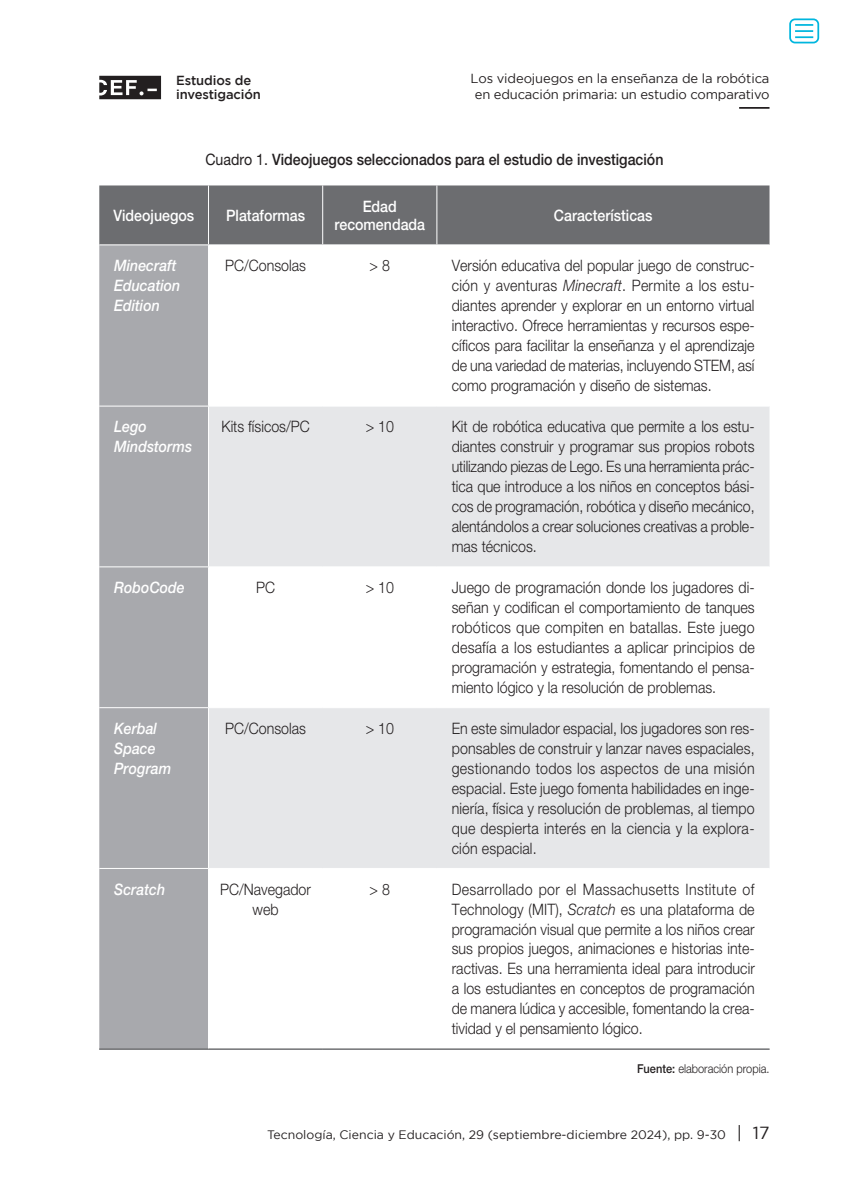
<style>
.page{position:relative;width:844px;height:1191px;background:#fff}
.page>*{position:absolute;margin:0;border:0;box-sizing:border-box;transform-origin:0 0}
.Tablas_y_gráficos{font:300 15.75px/19.9px "Helvetica Neue LT Std";color:#231f20;text-align:justify;scale:.9 1}
.Tablas_y_gráficos-2{font:italic 500 15.75px/19.9px "Helvetica Neue LT Std";color:#fff;scale:.9 1}
.Tablas_título{font:500 15.75px "Helvetica Neue LT Std";color:#231f20;scale:.9 1}
.Cabeceras_tablas_y_g{font:500 15.75px/18.4px "Helvetica Neue LT Std";color:#fff;text-align:center;scale:.9 1}
.t1{font:13.12px/16.6px "Gotham";letter-spacing:-.015em;color:#231f20;text-align:center}
.t2{font:500 13.12px/14.2px "Gotham";letter-spacing:-.01em;color:#231f20}
.t3{font:12.25px "Gotham";color:#231f20}
.Fuente_tablas_y_graf{font:300 12.25px "Helvetica Neue LT Std";color:#231f20;scale:.9 1}
.s1{font-weight:400}
.s2{font-style:italic}
.s3{font-weight:500}
.s4{font-size:17.5px}
</style>
<div class="page">
<svg style="left:99px;top:76px;width:62px;height:23px"></svg>
<hr style="left:739px;top:107px;width:30px;height:2px;background:#231f20">
<div style="left:99px;top:185px;width:670px;height:59px;background:#6c6d70"></div>
<div style="left:99px;top:245px;width:109px;height:803px;background:#a8a9ad"></div>
<svg style="left:209px;top:407px;width:560px;height:461px;fill:#e6e7e9"></svg>
<hr style="left:208px;top:185px;width:1px;height:59px;background:#fff">
<hr style="left:322px;top:185px;width:1px;height:59px;background:#fff">
<hr style="left:436px;top:185px;width:1px;height:59px;background:#fff">
<hr style="left:99px;top:406px;width:109px;height:1px;background:#fff">
<hr style="left:99px;top:566px;width:109px;height:1px;background:#fff">
<hr style="left:99px;top:707px;width:109px;height:1px;background:#fff">
<hr style="left:99px;top:868px;width:109px;height:1px;background:#fff">
<hr style="left:208px;top:566px;width:114px;height:1px;background:#fff">
<hr style="left:322px;top:566px;width:115px;height:1px;background:#fff">
<hr style="left:437px;top:566px;width:332px;height:1px;background:#fff">
<hr style="left:208px;top:707px;width:114px;height:1px;background:#fff">
<hr style="left:322px;top:707px;width:115px;height:1px;background:#fff">
<hr style="left:437px;top:707px;width:332px;height:1px;background:#fff">
<hr style="left:99px;top:1048px;width:670px;height:1px;background:#6c6d70">
<div style="left:789px;top:18px;width:30px;height:25px;border:2px solid #00b6de;border-radius:5px"></div>
<svg style="left:795px;top:24px;width:18px;height:14px"></svg>
<p class="t2" style="left:176px;top:73px;width:86px">Estudios de investigación</p>
<p class="t1" style="left:470px;top:69px;width:300px">Los videojuegos en la enseñanza de la robótica en educación primaria: un estudio comparativo</p>
<p class="Tablas_título" style="left:205px;top:150px;width:510px"><span class="s1">Cuadro 1.</span> Videojuegos seleccionados para el estudio de investigación</p>
<p class="Cabeceras_tablas_y_g" style="left:113px;top:206px;width:91px">Videojuegos</p>
<p class="Cabeceras_tablas_y_g" style="left:226px;top:206px;width:89px">Plataformas</p>
<p class="Cabeceras_tablas_y_g" style="left:334px;top:197px;width:102px">Edad recomendada</p>
<p class="Cabeceras_tablas_y_g" style="left:553px;top:206px;width:111px">Características</p>
<p class="Tablas_y_gráficos-2" style="left:114px;top:256px;width:75px">Minecraft<br>Education<br>Edition</p>
<p class="Tablas_y_gráficos" style="left:225px;top:255px;width:91px">PC/Consolas</p>
<p class="Tablas_y_gráficos" style="left:369px;top:255px;width:24px">&gt; 8</p>
<p class="Tablas_y_gráficos" style="left:451px;top:255px;width:338px">Versión educativa del popular juego de construc&shy;ción y aventuras <span class="s2">Minecraft</span>. Permite a los estu&shy;diantes aprender y explorar en un entorno virtual interactivo. Ofrece herramientas y recursos espe&shy;cíficos para facilitar la enseñanza y el aprendizaje de una variedad de materias, incluyendo STEM, así como programación y diseño de sistemas.</p>
<p class="Tablas_y_gráficos-2" style="left:114px;top:416px;width:88px">Lego<br>Mindstorms</p>
<p class="Tablas_y_gráficos" style="left:221px;top:416px;width:99px">Kits físicos/PC</p>
<p class="Tablas_y_gráficos" style="left:365px;top:416px;width:33px">&gt; 10</p>
<p class="Tablas_y_gráficos" style="left:451px;top:416px;width:338px">Kit de robótica educativa que permite a los estu&shy;diantes construir y programar sus propios robots utilizando piezas de Lego. Es una herramienta prác&shy;tica que introduce a los niños en conceptos bási&shy;cos de programación, robótica y diseño mecánico, alentándolos a crear soluciones creativas a proble&shy;mas técnicos.</p>
<p class="Tablas_y_gráficos-2" style="left:114px;top:577px;width:80px">RoboCode</p>
<p class="Tablas_y_gráficos" style="left:256px;top:577px;width:23px">PC</p>
<p class="Tablas_y_gráficos" style="left:365px;top:577px;width:33px">&gt; 10</p>
<p class="Tablas_y_gráficos" style="left:451px;top:577px;width:338px">Juego de programación donde los jugadores di&shy;señan y codifican el comportamiento de tanques robóticos que compiten en batallas. Este juego desafía a los estudiantes a aplicar principios de programación y estrategia, fomentando el pensa&shy;miento lógico y la resolución de problemas.</p>
<p class="Tablas_y_gráficos-2" style="left:114px;top:718px;width:65px">Kerbal<br>Space<br>Program</p>
<p class="Tablas_y_gráficos" style="left:225px;top:718px;width:91px">PC/Consolas</p>
<p class="Tablas_y_gráficos" style="left:365px;top:718px;width:33px">&gt; 10</p>
<p class="Tablas_y_gráficos" style="left:451px;top:718px;width:338px">En este simulador espacial, los jugadores son res&shy;ponsables de construir y lanzar naves espaciales, gestionando todos los aspectos de una misión espacial. Este juego fomenta habilidades en inge&shy;niería, física y resolución de problemas, al tiempo que despierta interés en la ciencia y la explora&shy;ción espacial.</p>
<p class="Tablas_y_gráficos-2" style="left:114px;top:879px;width:58px">Scratch</p>
<p class="Tablas_y_gráficos" style="left:220px;top:878px;width:102px;text-align:center">PC/Navegador web</p>
<p class="Tablas_y_gráficos" style="left:369px;top:878px;width:24px">&gt; 8</p>
<p class="Tablas_y_gráficos" style="left:451px;top:878px;width:338px">Desarrollado por el Massachusetts Institute of Technology (MIT), <span class="s2">Scratch</span> es una plataforma de programación visual que permite a los niños crear sus propios juegos, animaciones e historias inte&shy;ractivas. Es una herramienta ideal para introducir a los estudiantes en conceptos de programación de manera lúdica y accesible, fomentando la crea&shy;tividad y el pensamiento lógico.</p>
<p class="Fuente_tablas_y_graf" style="left:637px;top:1061px;width:149px"><span class="s3">Fuente:</span> elaboración propia.</p>
<p class="t3" style="left:267px;top:1128px;width:503px">Tecnología, Ciencia y Educación, 29 (septiembre-diciembre 2024), pp. 9-30 <span class="s4">| 17</span></p>
</div>
